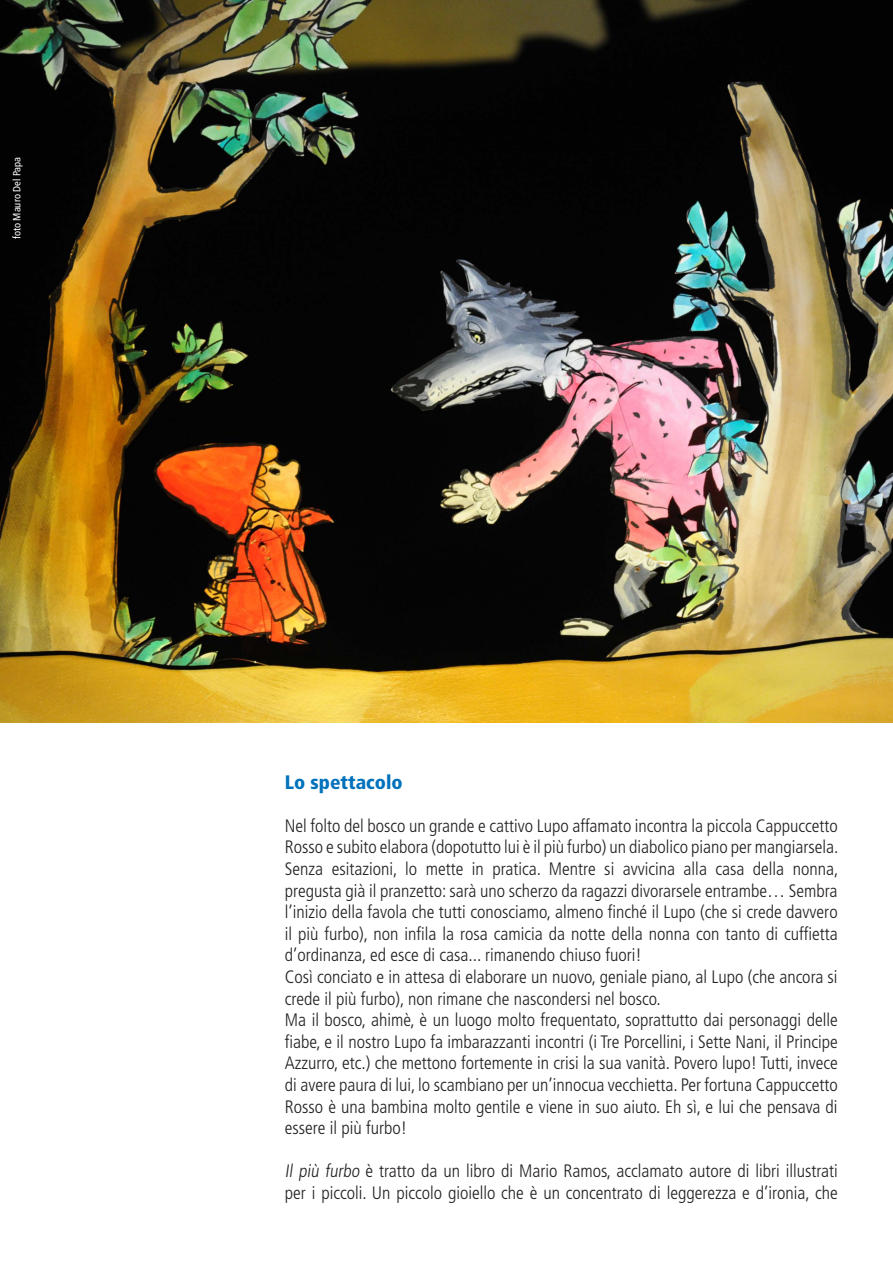
<style>
.page{position:relative;width:893px;height:1263px;background:#fff}
.page>*{position:absolute;margin:0;border:0;box-sizing:border-box;transform-origin:0 0}
.t1{font:900 condensed 19.5px "Frutiger LT Std";color:#0072bc}
.t2{font:300 condensed 18px/21.6px "Frutiger LT Std";color:#231f20;text-align:justify}
.t3{font:condensed 10.5px "Frutiger LT Std";color:#fff}
</style>
<div class="page">
<img style="left:0;top:0;width:893px;height:723px">
<p class="t3" style="left:11px;top:239px;width:84px;rotate:-90deg">foto Mauro Del Papa</p>
<p class="t1" style="left:285px;top:770px;width:119px">Lo spettacolo</p>
<p class="t2" style="left:285px;top:815px;width:555px">Nel folto del bosco un grande e cattivo Lupo affamato incontra la piccola Cappuccetto Rosso e subito elabora (dopotutto lui è il più furbo) un diabolico piano per mangiarsela.<br>Senza esitazioni, lo mette in pratica. Mentre si avvicina alla casa della nonna, pregusta già il pranzetto: sarà uno scherzo da ragazzi divorarsele entrambe… Sembra l’inizio della favola che tutti conosciamo, almeno finché il Lupo (che si crede davvero il più furbo), non infila la rosa camicia da notte della nonna con tanto di cuffietta d’ordinanza, ed esce di casa... rimanendo chiuso fuori!</p>
<p class="t2" style="left:285px;top:966px;width:554px">Così conciato e in attesa di elaborare un nuovo, geniale piano, al Lupo (che ancora si crede il più furbo), non rimane che nascondersi nel bosco.</p>
<p class="t2" style="left:285px;top:1009px;width:554px">Ma il bosco, ahimè, è un luogo molto frequentato, soprattutto dai personaggi delle fiabe, e il nostro Lupo fa imbarazzanti incontri (i Tre Porcellini, i Sette Nani, il Principe Azzurro, etc.) che mettono fortemente in crisi la sua vanità. Povero lupo! Tutti, invece di avere paura di lui, lo scambiano per un’innocua vecchietta. Per fortuna Cappuccetto Rosso è una bambina molto gentile e viene in suo aiuto. Eh sì, e lui che pensava di essere il più furbo!</p>
<p class="t2" style="left:285px;top:1161px;width:554px">Il più furbo è tratto da un libro di Mario Ramos, acclamato autore di libri illustrati per i piccoli. Un piccolo gioiello che è un concentrato di leggerezza e d’ironia, che</p>
</div>
